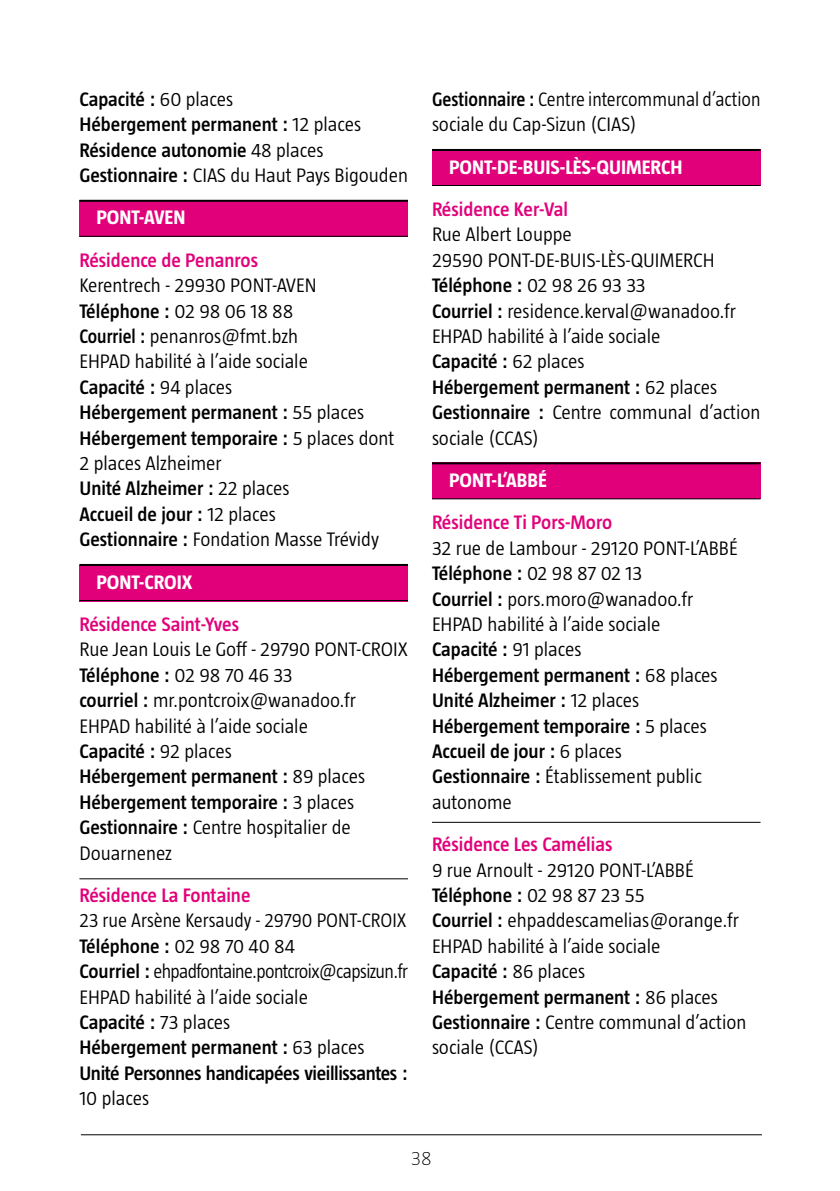
<style>
.page{position:relative;width:840px;height:1191px;background:#fff}
.page>*{position:absolute;margin:0;border:0;box-sizing:border-box;transform-origin:0 0}
.t1{font:300 20px/25.4px "Taz";color:#000}
.t2{font:300 20px/25.4px "Taz";color:#000;scale:.96 1}
.t3{font:600 20px "Taz";color:#e2007a}
.t4{font:600 20px/25.4px "Taz";color:#000}
.t5{font:300 20px/25.4px "Taz";color:#000;scale:.95 1}
.t6{font:700 20px "Taz";color:#fff}
.t7{font:200 20px "Taz";color:#000}
.s1{font-weight:300}
.s2{font-weight:600}
</style>
<div class="page">
<hr style="left:81px;top:1134px;width:680px;height:1px;background:#000">
<div style="left:79px;top:200px;width:329px;height:36px;background:#e2007a"></div>
<div style="left:79px;top:565px;width:329px;height:36px;background:#e2007a"></div>
<div style="left:432px;top:149px;width:328px;height:36px;background:#e2007a"></div>
<div style="left:432px;top:462px;width:328px;height:37px;background:#e2007a"></div>
<hr style="left:79px;top:200px;width:329px;height:2px;background:#000">
<hr style="left:79px;top:236px;width:329px;height:1px;background:#000">
<hr style="left:79px;top:564px;width:329px;height:2px;background:#000">
<hr style="left:79px;top:600px;width:329px;height:1px;background:#000">
<hr style="left:79px;top:878px;width:329px;height:1px;background:#000">
<hr style="left:432px;top:149px;width:328px;height:2px;background:#000">
<hr style="left:432px;top:185px;width:328px;height:1px;background:#000">
<hr style="left:432px;top:462px;width:328px;height:2px;background:#000">
<hr style="left:432px;top:498px;width:328px;height:1px;background:#000">
<hr style="left:432px;top:822px;width:328px;height:1px;background:#000">
<p class="t4" style="left:79px;top:86px;width:330px">Capacité : <span class="s1">60 places<br></span>Hébergement permanent : <span class="s1">12 places<br></span>Résidence autonomie <span class="s1">48 places<br></span>Gestionnaire : <span class="s1">CIAS du Haut Pays Bigouden</span></p>
<p class="t6" style="left:96px;top:206px;width:90px">PONT-AVEN</p>
<p class="t3" style="left:79px;top:249px;width:180px">Résidence de Penanros</p>
<p class="t1" style="left:79px;top:272px;width:316px">Kerentrech - 29930 PONT-AVEN<br><span class="s2">Téléphone :</span> 02 98 06 18 88<br><span class="s2">Courriel :</span> penanros@fmt.bzh<br>EHPAD habilité à l’aide sociale<br><span class="s2">Capacité :</span> 94 places<br><span class="s2">Hébergement permanent :</span> 55 places<br><span class="s2">Hébergement temporaire :</span> 5 places dont<br>2 places Alzheimer<br><span class="s2">Unité Alzheimer :</span> 22 places<br><span class="s2">Accueil de jour :</span> 12 places<br><span class="s2">Gestionnaire :</span> Fondation Masse Trévidy</p>
<p class="t6" style="left:96px;top:570px;width:98px">PONT-CROIX</p>
<p class="t3" style="left:79px;top:613px;width:161px">Résidence Saint-Yves</p>
<p class="t1" style="left:79px;top:636px;width:330px">Rue Jean Louis Le Goff - 29790 PONT-CROIX<br><span class="s2">Téléphone :</span> 02 98 70 46 33<br><span class="s2">courriel :</span> mr.pontcroix@wanadoo.fr<br>EHPAD habilité à l’aide sociale<br><span class="s2">Capacité :</span> 92 places<br><span class="s2">Hébergement permanent :</span> 89 places<br><span class="s2">Hébergement temporaire :</span> 3 places<br><span class="s2">Gestionnaire :</span> Centre hospitalier de<br>Douarnenez</p>
<p class="t3" style="left:79px;top:884px;width:172px">Résidence La Fontaine</p>
<p class="t2" style="left:79px;top:907px;width:343px">23 rue Arsène Kersaudy - 29790 PONT-CROIX <span class="s2">Téléphone :</span> 02 98 70 40 84<br><span class="s2">Courriel :</span> ehpadfontaine.pontcroix@capsizun.fr EHPAD habilité à l’aide sociale<br><span class="s2">Capacité :</span> 73 places<br><span class="s2">Hébergement permanent :</span> 63 places <span class="s2">Unité Personnes handicapées vieillissantes :</span></p>
<p class="t1" style="left:79px;top:1085px;width:71px">10 places</p>
<p class="t5" style="left:432px;top:86px;width:347px"><span class="s2">Gestionnaire :</span> Centre intercommunal d’action sociale du Cap-Sizun (CIAS)</p>
<p class="t6" style="left:449px;top:156px;width:235px">PONT-DE-BUIS-LÈS-QUIMERCH</p>
<p class="t3" style="left:432px;top:198px;width:137px">Résidence Ker-Val</p>
<p class="t1" style="left:432px;top:222px;width:330px">Rue Albert Louppe<br>29590 PONT-DE-BUIS-LÈS-QUIMERCH<br><span class="s2">Téléphone :</span> 02 98 26 93 33<br><span class="s2">Courriel :</span> residence.kerval@wanadoo.fr<br>EHPAD habilité à l’aide sociale<br><span class="s2">Capacité :</span> 62 places<br><span class="s2">Hébergement permanent :</span> 62 places<br><span class="s2">Gestionnaire :</span> Centre communal d’action sociale (CCAS)</p>
<p class="t6" style="left:449px;top:469px;width:99px">PONT-L’ABBÉ</p>
<p class="t3" style="left:432px;top:511px;width:181px">Résidence Ti Pors-Moro</p>
<p class="t1" style="left:432px;top:535px;width:307px">32 rue de Lambour - 29120 PONT-L’ABBÉ<br><span class="s2">Téléphone :</span> 02 98 87 02 13<br><span class="s2">Courriel :</span> pors.moro@wanadoo.fr<br>EHPAD habilité à l’aide sociale<br><span class="s2">Capacité :</span> 91 places<br><span class="s2">Hébergement permanent :</span> 68 places<br><span class="s2">Unité Alzheimer :</span> 12 places<br><span class="s2">Hébergement temporaire :</span> 5 places<br><span class="s2">Accueil de jour :</span> 6 places<br><span class="s2">Gestionnaire :</span> Établissement public autonome</p>
<p class="t3" style="left:432px;top:833px;width:182px">Résidence Les Camélias</p>
<p class="t1" style="left:432px;top:857px;width:316px">9 rue Arnoult - 29120 PONT-L’ABBÉ<br><span class="s2">Téléphone :</span> 02 98 87 23 55<br><span class="s2">Courriel :</span> ehpaddescamelias@orange.fr<br>EHPAD habilité à l’aide sociale<br><span class="s2">Capacité :</span> 86 places<br><span class="s2">Hébergement permanent :</span> 86 places<br><span class="s2">Gestionnaire :</span> Centre communal d’action sociale (CCAS)</p>
<p class="t7" style="left:411px;top:1146px;width:22px">38</p>
</div>
